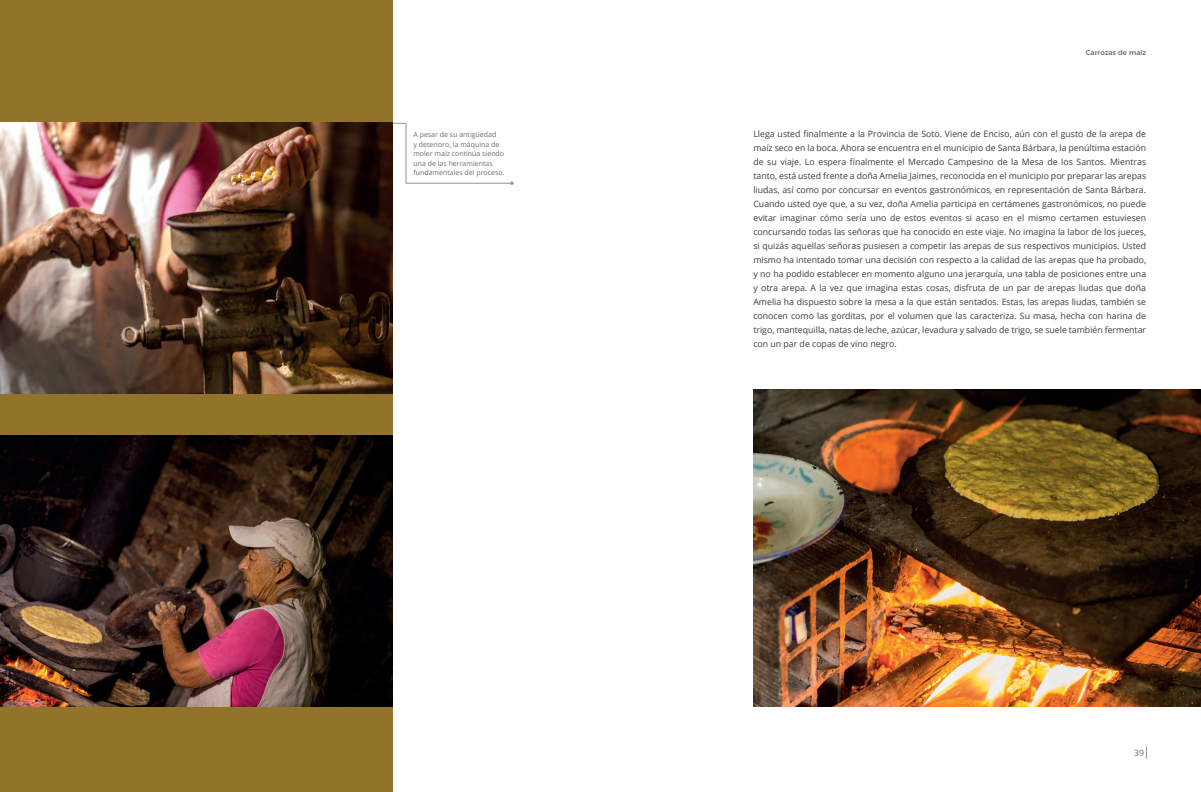
<style>
.page{position:relative;width:1201px;height:792px;background:#fff}
.page>*{position:absolute;margin:0;border:0;box-sizing:border-box;transform-origin:0 0}
.t1{font:8.75px/14px "Open Sans";color:#3e3e3f;text-align:justify}
.t2{font:8.75px "Open Sans";color:#6c6d70}
.t3{font:7px/9.6px "Open Sans";color:#6c6d70}
.t4{font:500 7px "Montserrat";color:#6c6d70}
</style>
<div class="page">
<svg style="left:1146px;top:746px;width:1px;height:12px"></svg>
<div style="left:0;top:0;width:393px;height:791px;background:#92732a"></div>
<img style="left:753px;top:389px;width:447px;height:317px">
<svg style="left:240px;top:122px;width:273px;height:63px"></svg>
<img style="left:0;top:123px;width:393px;height:270px">
<img style="left:0;top:435px;width:393px;height:271px">
<p class="t3" style="left:413px;top:129px;width:92px">A pesar de su antigüedad<br>y deterioro, la máquina de moler maíz continúa siendo una de las herramientas fundamentales del proceso.</p>
<p class="t4" style="left:1085px;top:47px;width:62px">Carrozas de maíz</p>
<p class="t1" style="left:753px;top:126px;width:394px">Llega usted finalmente a la Provincia de Soto. Viene de Enciso, aún con el gusto de la arepa de maíz seco en la boca. Ahora se encuentra en el municipio de Santa Bárbara, la penúltima estación de su viaje. Lo espera finalmente el Mercado Campesino de la Mesa de los Santos. Mientras tanto, está usted frente a doña Amelia Jaimes, reconocida en el municipio por preparar las arepas liudas, así como por concursar en eventos gastronómicos, en representación de Santa Bárbara.<br>Cuando usted oye que, a su vez, doña Amelia participa en certámenes gastronómicos, no puede evitar imaginar cómo sería uno de estos eventos si acaso en el mismo certamen estuviesen concursando todas las señoras que ha conocido en este viaje. No imagina la labor de los jueces, si quizás aquellas señoras pusiesen a competir las arepas de sus respectivos municipios. Usted mismo ha intentado tomar una decisión con respecto a la calidad de las arepas que ha probado, y no ha podido establecer en momento alguno una jerarquía, una tabla de posiciones entre una y otra arepa. A la vez que imagina estas cosas, disfruta de un par de arepas liudas que doña Amelia ha dispuesto sobre la mesa a la que están sentados. Estas, las arepas liudas, también se conocen como las gorditas, por el volumen que las caracteriza. Su masa, hecha con harina de trigo, mantequilla, natas de leche, azúcar, levadura y salvado de trigo, se suele también fermentar con un par de copas de vino negro.</p>
<p class="t2" style="left:1134px;top:746px;width:12px">39</p>
</div>
